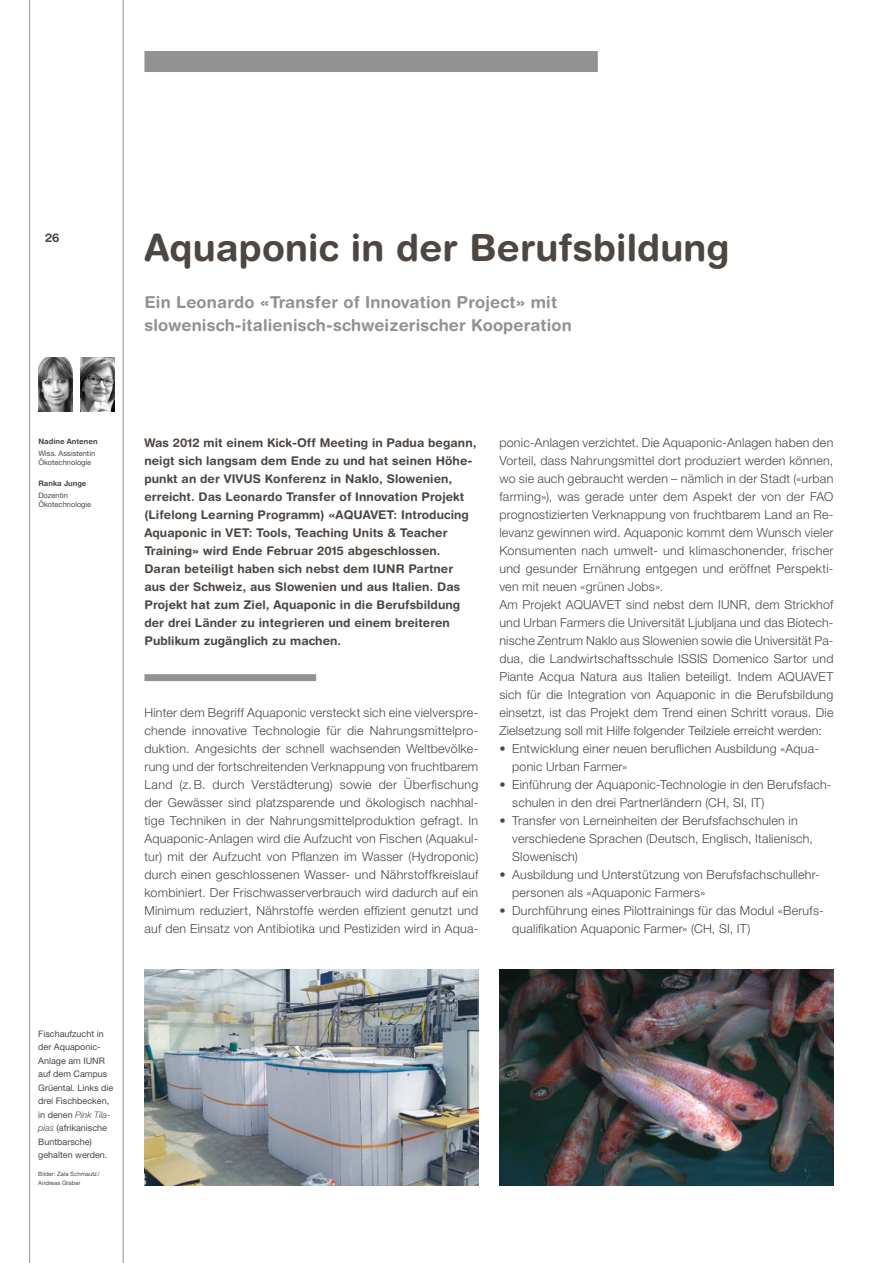
<style>
.page{position:relative;width:893px;height:1263px;background:#fff}
.page>*{position:absolute;margin:0;border:0;box-sizing:border-box;transform-origin:0 0}
.t1{font:700 37.5px "Helvetica Rounded LT Std";letter-spacing:.005em;color:#4d4641}
.t2{font:700 16.5px/22.5px "Helvetica Rounded LT Std";letter-spacing:.01em;color:#949290}
.t3{font:300 12.45px/18px "Helvetica Neue LT Pro";letter-spacing:.02em;color:#4d4641}
.t4{font:700 12px/18px "Helvetica Rounded LT Std";letter-spacing:.01em;color:#4d4641}
.t5{font:9px/13.5px "Helvetica Neue LT Pro";color:#4d4641}
.t6{font:7.5px/9px "Helvetica Neue LT Pro";color:#4d4641}
.t7{font:700 7.5px "Helvetica Rounded LT Std";color:#4d4641}
.t8{font:6px/9px "Helvetica Neue LT Pro";color:#4d4641}
.s1{font-weight:300;font-style:italic}
</style>
<div class="page">
<div style="left:144px;top:674px;width:172px;height:7px;background:#949290"></div>
<img style="left:500px;top:969px;width:333px;height:216px">
<img style="left:81px;top:357px;width:34px;height:54px">
<img style="left:38px;top:357px;width:34px;height:54px">
<img style="left:144px;top:969px;width:334px;height:216px">
<hr style="left:29px;top:0;width:1px;height:1263px;background:#949290">
<hr style="left:123px;top:0;width:1px;height:1263px;background:#949290">
<div style="left:144px;top:51px;width:454px;height:21px;background:#949290"></div>
<p class="t4" style="left:45px;top:229px;width:16px">26</p>
<h1 class="t1" style="left:144px;top:225px;width:587px">Aquaponic in der Berufsbildung</h1>
<h2 class="t2" style="left:144px;top:291px;width:429px">Ein Leonardo «Transfer of Innovation Project» mit slowenisch-italienisch-schweizerischer Kooperation</h2>
<p class="t7" style="left:38px;top:436px;width:61px">Nadine Antenen</p>
<p class="t6" style="left:38px;top:448px;width:58px">Wiss. Assistentin<br>Ökotechnologie</p>
<p class="t7" style="left:38px;top:478px;width:50px">Ranka Junge</p>
<p class="t6" style="left:38px;top:491px;width:54px">Dozentin<br>Ökotechnologie</p>
<p class="t4" style="left:144px;top:434px;width:333px">Was 2012 mit einem Kick-Off Meeting in Padua begann, neigt sich langsam dem Ende zu und hat seinen Höhe&shy;punkt an der VIVUS Konferenz in Naklo, Slowenien, erreicht. Das Leonardo Transfer of Innovation Projekt (Lifelong Learning Programm) «AQUAVET: Introducing Aquaponic in VET: Tools, Teaching Units &amp; Teacher Training» wird Ende Februar 2015 abgeschlossen.<br>Daran beteiligt haben sich nebst dem IUNR Partner aus der Schweiz, aus Slowenien und aus Italien. Das Projekt hat zum Ziel, Aquaponic in die Berufsbildung der drei Länder zu integrieren und einem breiteren Publikum zugänglich zu machen.</p>
<p class="t3" style="left:144px;top:703px;width:335px;text-align:justify">Hinter dem Begriff Aquaponic versteckt sich eine vielverspre&shy;chende innovative Technologie für die Nahrungsmittelpro&shy;duktion. Angesichts der schnell wachsenden Weltbevölke&shy;rung und der fortschreitenden Verknappung von fruchtbarem Land (z.B. durch Verstädterung) sowie der Überfischung der Gewässer sind platzsparende und ökologisch nachhal&shy;tige Techniken in der Nahrungsmittelproduktion gefragt. In Aquaponic-Anlagen wird die Aufzucht von Fischen (Aquakul&shy;tur) mit der Aufzucht von Pflanzen im Wasser (Hydroponic) durch einen geschlossenen Wasser- und Nährstoffkreislauf kombiniert. Der Frischwasserverbrauch wird dadurch auf ein Minimum reduziert, Nährstoffe werden effizient genutzt und auf den Einsatz von Antibiotika und Pestiziden wird in Aqua-</p>
<p class="t3" style="left:499px;top:433px;width:336px">ponic-Anlagen verzichtet. Die Aquaponic-Anlagen haben den Vorteil, dass Nahrungsmittel dort produziert werden können, wo sie auch gebraucht werden – nämlich in der Stadt («urban farming»), was gerade unter dem Aspekt der von der FAO prognostizierten Verknappung von fruchtbarem Land an Re&shy;levanz gewinnen wird. Aquaponic kommt dem Wunsch vieler Konsumenten nach umwelt- und klimaschonender, frischer und gesunder Ernährung entgegen und eröffnet Perspekti&shy;ven mit neuen «grünen Jobs».<br>Am Projekt AQUAVET sind nebst dem IUNR, dem Strickhof und Urban Farmers die Universität Ljubljana und das Biotech&shy;nische Zentrum Naklo aus Slowenien sowie die Universität Pa&shy;dua, die Landwirtschaftsschule ISSIS Domenico Sartor und Piante Acqua Natura aus Italien beteiligt. Indem AQUAVET sich für die Integration von Aquaponic in die Berufsbildung einsetzt, ist das Projekt dem Trend einen Schritt voraus. Die Zielsetzung soll mit Hilfe folgender Teilziele erreicht werden:</p>
<p class="t3" style="left:512px;top:739px;width:308px;text-indent:-13px">• Entwicklung einer neuen beruflichen Ausbildung «Aqua&shy;ponic Urban Farmer»</p>
<p class="t3" style="left:512px;top:775px;width:321px;text-indent:-13px">• Einführung der Aquaponic-Technologie in den Berufsfach&shy;schulen in den drei Partnerländern (CH, SI, IT)</p>
<p class="t3" style="left:512px;top:811px;width:302px;text-indent:-13px">• Transfer von Lerneinheiten der Berufsfachschulen in verschiedene Sprachen (Deutsch, Englisch, Italienisch,<br>Slowenisch)</p>
<p class="t3" style="left:512px;top:865px;width:309px;text-indent:-13px">• Ausbildung und Unterstützung von Berufsfachschullehr&shy;personen als «Aquaponic Farmers»</p>
<p class="t3" style="left:512px;top:901px;width:313px;text-indent:-13px">• Durchführung eines Pilottrainings für das Modul «Berufs&shy;qualifikation Aquaponic Farmer» (CH, SI, IT)</p>
<p class="t5" style="left:38px;top:1026px;width:77px">Fischaufzucht in der Aquaponic-<br>Anlage am IUNR auf dem Campus<br>Grüental. Links die drei Fischbecken, in denen <span class="s1">Pink Tila&shy;pias</span> (afrikanische<br>Buntbarsche) gehalten werden.</p>
<p class="t8" style="left:38px;top:1169px;width:63px">Bilder: Zala Schmautz /<br>Andreas Graber</p>
</div>
